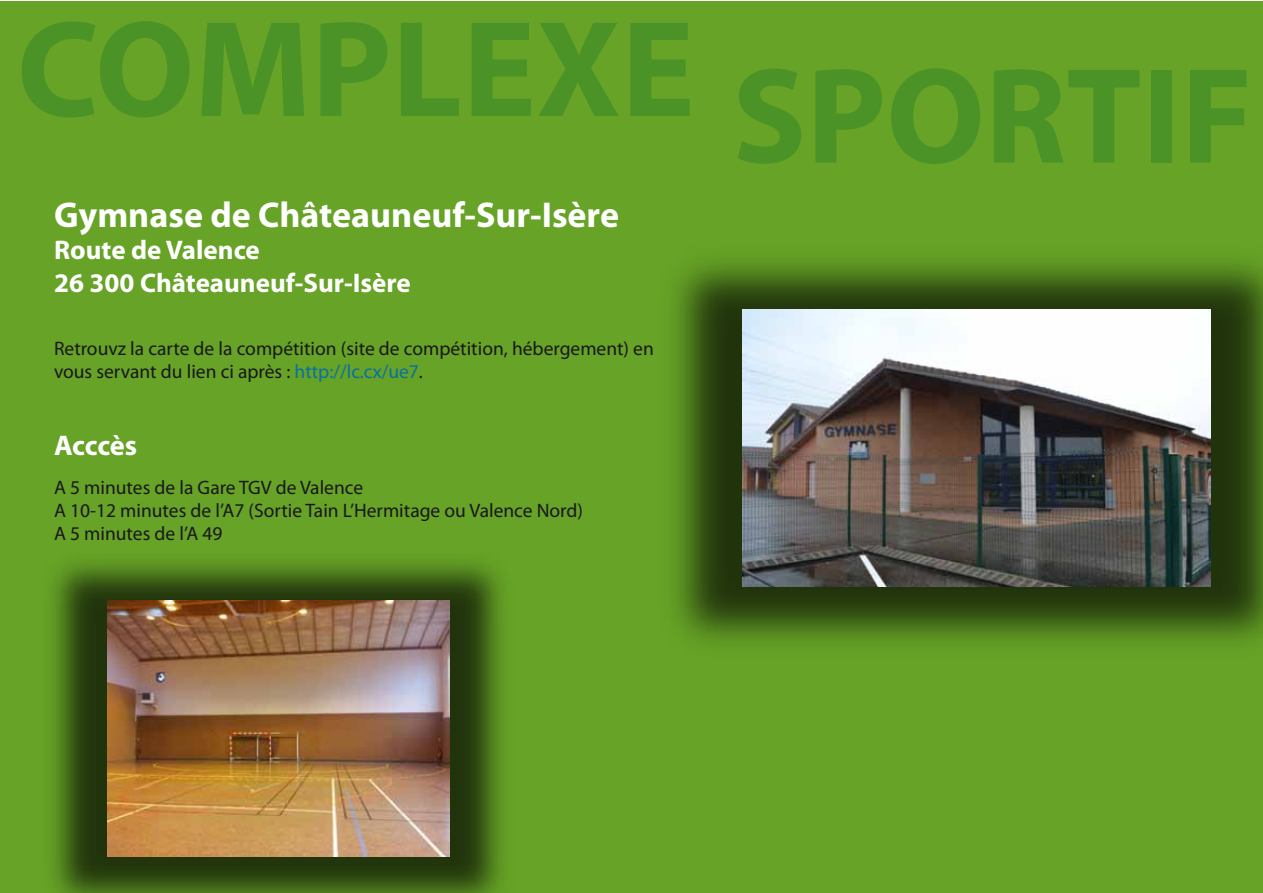
<style>
.page{position:relative;width:1263px;height:893px;background:#fff}
.page>*{position:absolute;margin:0;border:0;box-sizing:border-box;transform-origin:0 0}
.t1{font:700 36px "Myriad Pro";color:#fff}
.t2{font:700 28.5px "Myriad Pro";letter-spacing:-.01em;color:#fff}
.t3{font:700 27px/32.4px "Myriad Pro";color:#fff}
.t4{font:19.5px/23.4px "Myriad Pro";color:#1a171c}
.s1{color:#0870a3}
</style>
<div class="page">
<div style="left:0;top:2px;width:1263px;height:891px;background:#66a326"></div>
<svg style="left:22px;top:21px;width:167px;height:96px"></svg>
<svg style="left:201px;top:23px;width:103px;height:93px"></svg>
<svg style="left:320px;top:22px;width:67px;height:94px"></svg>
<svg style="left:401px;top:23px;width:58px;height:93px"></svg>
<svg style="left:472px;top:23px;width:59px;height:93px"></svg>
<svg style="left:539px;top:23px;width:80px;height:93px"></svg>
<svg style="left:630px;top:23px;width:60px;height:93px"></svg>
<svg style="left:738px;top:69px;width:63px;height:95px"></svg>
<svg style="left:815px;top:69px;width:67px;height:94px"></svg>
<svg style="left:891px;top:68px;width:89px;height:96px"></svg>
<svg style="left:994px;top:69px;width:145px;height:94px"></svg>
<div style="left:1151px;top:70px;width:21px;height:93px;background:#4c9327"></div>
<svg style="left:1190px;top:70px;width:56px;height:93px"></svg>
<img style="left:675px;top:261px;width:588px;height:381px">
<img style="left:742px;top:310px;width:468px;height:277px">
<img style="left:107px;top:600px;width:343px;height:257px">
<h1 class="t1" style="left:54px;top:191px;width:566px">Gymnase de Châteauneuf-Sur-Isère</h1>
<h3 class="t3" style="left:54px;top:233px;width:358px">Route de Valence<br>26 300 Châteauneuf-Sur-Isère</h3>
<p class="t4" style="left:54px;top:336px;width:601px">Retrouvz la carte de la compétition (site de compétition, hébergement) en vous servant du lien ci après : <span class="s1">http://lc.cx/ue7</span>.</p>
<h2 class="t2" style="left:54px;top:427px;width:85px">Acccès</h2>
<p class="t4" style="left:54px;top:475px;width:530px">A 5 minutes de la Gare TGV de Valence<br>A 10-12 minutes de l’A7 (Sortie Tain L’Hermitage ou Valence Nord)<br>A 5 minutes de l’A 49</p>
</div>
